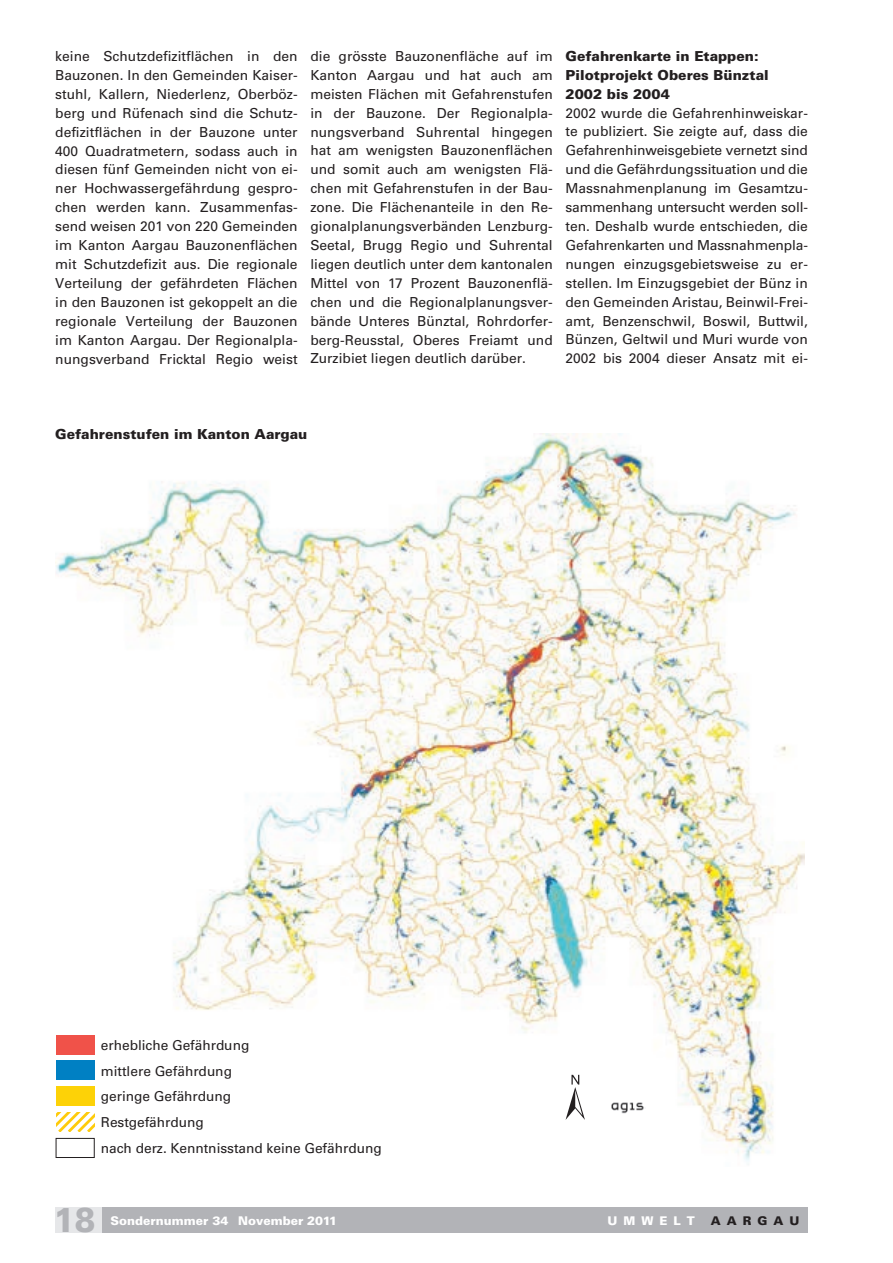
<style>
.page{position:relative;width:893px;height:1263px;background:#fff}
.page>*{position:absolute;margin:0;border:0;box-sizing:border-box;transform-origin:0 0}
.t1{font:900 34.5px "Univers LT Std";color:#b2b3b7;scale:.9 1}
.t2{font:13.8px/18.9px "Univers LT Std";color:#231f20;text-align:justify}
.t3{font:900 13.8px/18.9px "Univers LT Std";color:#231f20}
.t4{font:13.65px/25.8px "Univers LT Std";letter-spacing:-.005em;color:#231f20}
.t5{font:900 12px "Univers LT Std";color:#fff}
.t6{font:900 12px "Univers LT Std";letter-spacing:.5em;color:#231f20}
</style>
<div class="page">
<div style="left:102px;top:1207px;width:706px;height:26px;background:#b2b3b7"></div>
<div style="left:55px;top:1207px;width:47px;height:26px;background:#e6e7e9"></div>
<img style="left:55px;top:434px;width:750px;height:727px">
<svg style="left:566px;top:1075px;width:19px;height:45px"></svg>
<img style="left:607px;top:1098px;width:38px;height:16px">
<div style="left:55px;top:1034px;width:334px;height:132px;background:#fff"></div>
<div style="left:56px;top:1035px;width:38px;height:19px;background:#f05249"></div>
<div style="left:56px;top:1061px;width:38px;height:19px;background:#0080c3"></div>
<div style="left:56px;top:1087px;width:38px;height:19px;background:#fdd207"></div>
<div style="left:56px;top:1138px;width:39px;height:20px;border:1px solid #231f20"></div>
<svg style="left:56px;top:1112px;width:38px;height:19px"></svg>
<p class="t2" style="left:55px;top:47px;width:244px">keine Schutzdefizitflächen in den Bauzonen. In den Gemeinden Kaiser&shy;stuhl, Kallern, Niederlenz, Oberböz&shy;berg und Rüfenach sind die Schutz&shy;defizitflächen in der Bauzone unter 400 Quadratmetern, sodass auch in diesen fünf Gemeinden nicht von ei&shy;ner Hochwassergefährdung gespro&shy;chen werden kann. Zusammenfas&shy;send weisen 201 von 220 Gemeinden im Kanton Aargau Bauzonenflächen mit Schutzdefizit aus. Die regionale Verteilung der gefährdeten Flächen in den Bauzonen ist gekoppelt an die regionale Verteilung der Bauzonen im Kanton Aargau. Der Regionalpla&shy;nungsverband Fricktal Regio weist</p>
<p class="t2" style="left:310px;top:47px;width:244px">die grösste Bauzonenfläche auf im Kanton Aargau und hat auch am meisten Flächen mit Gefahrenstufen in der Bauzone. Der Regionalpla&shy;nungsverband Suhrental hingegen hat am wenigsten Bauzonenflächen und somit auch am wenigsten Flä&shy;chen mit Gefahrenstufen in der Bau&shy;zone. Die Flächenanteile in den Re&shy;gionalplanungsverbänden Lenzburg-Seetal, Brugg Regio und Suhrental liegen deutlich unter dem kantonalen Mittel von 17 Prozent Bauzonenflä&shy;chen und die Regionalplanungsver&shy;bände Unteres Bünztal, Rohrdorfer&shy;berg-Reusstal, Oberes Freiamt und Zurzibiet liegen deutlich darüber.</p>
<p class="t3" style="left:566px;top:46px;width:205px">Gefahrenkarte in Etappen:<br>Pilotprojekt Oberes Bünztal<br>2002 bis 2004</p>
<p class="t2" style="left:566px;top:103px;width:244px">2002 wurde die Gefahrenhinweiskar&shy;te publiziert. Sie zeigte auf, dass die Gefahrenhinweisgebiete vernetzt sind und die Gefährdungssituation und die Massnahmenplanung im Gesamtzu&shy;sammenhang untersucht werden soll&shy;ten. Deshalb wurde entschieden, die Gefahrenkarten und Massnahmenpla&shy;nungen einzugsgebietsweise zu er&shy;stellen. Im Einzugsgebiet der Bünz in den Gemeinden Aristau, Beinwil-Frei&shy;amt, Benzenschwil, Boswil, Buttwil, Bünzen, Geltwil und Muri wurde von 2002 bis 2004 dieser Ansatz mit ei-</p>
<p class="t3" style="left:55px;top:425px;width:254px">Gefahrenstufen im Kanton Aargau</p>
<p class="t4" style="left:101px;top:1032px;width:282px">erhebliche Gefährdung<br>mittlere Gefährdung<br>geringe Gefährdung<br>Restgefährdung<br>nach derz. Kenntnisstand keine Gefährdung</p>
<h1 class="t1" style="left:54px;top:1198px;width:48px">18</h1>
<p class="t5" style="left:111px;top:1213px;width:228px">Sondernummer 34 November 2011</p>
<p class="t5" style="left:608px;top:1213px;width:89px">UMWELT</p>
<p class="t6" style="left:711px;top:1213px;width:90px">AARGAU</p>
</div>
